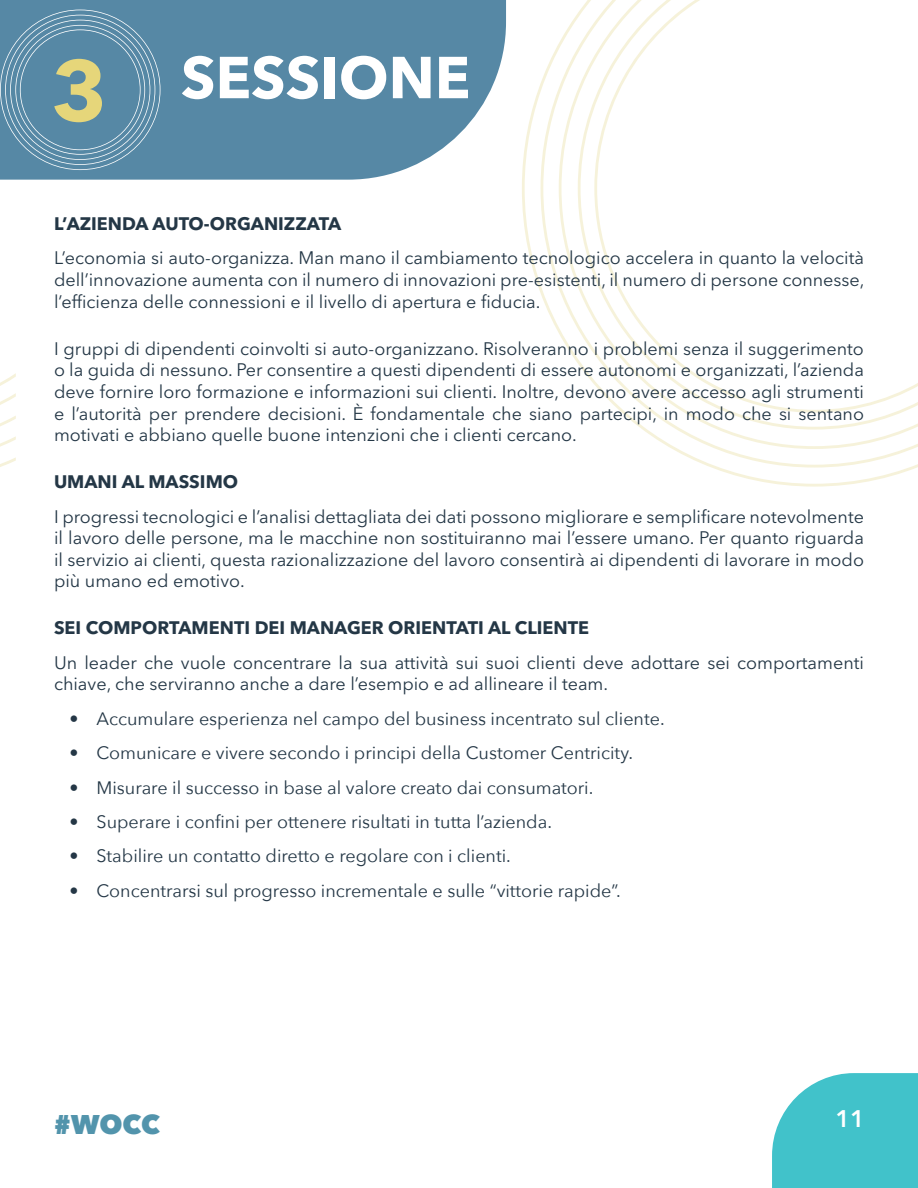
<style>
.page{position:relative;width:918px;height:1188px;background:#fff}
.page>*{position:absolute;margin:0;border:0;box-sizing:border-box;transform-origin:0 0}
.t1{font:700 85.05px "Avenir Next";color:#e6d67a}
.t2{font:700 58.5px "Avenir Next LT Pro";color:#fff}
.t3{font:800 27px "Avenir Next";color:#5294ac}
.t4{font:600 24px "Avenir Next";color:#fff}
.t5{font:18px/21.6px "Avenir Next LT Pro";color:#243746;text-align:justify}
.t6{font:18px "Avenir Next";color:#243746}
.t7{font:700 18px "Avenir Next LT Pro";color:#243746}
</style>
<div class="page">
<svg style="left:772px;top:1073px;width:146px;height:115px;background:#52c7ce"></svg>
<svg style="left:161px;top:0;width:345px;height:180px;background:#6290ab"></svg>
<svg style="left:0;top:0;width:161px;height:467px"></svg>
<svg style="left:522px;top:83px;width:393px;height:404px"></svg>
<svg style="left:541px;top:43px;width:377px;height:425px"></svg>
<svg style="left:559px;top:13px;width:359px;height:436px"></svg>
<svg style="left:578px;top:0;width:340px;height:430px"></svg>
<svg style="left:594px;top:0;width:324px;height:413px"></svg>
<h1 class="t1" style="left:52px;top:39px;width:57px">3</h1>
<h2 class="t2" style="left:181px;top:42px;width:291px">SESSIONE</h2>
<p class="t7" style="left:54px;top:213px;width:289px">L’AZIENDA AUTO-ORGANIZZATA</p>
<p class="t5" style="left:54px;top:247px;width:812px">L’economia si auto-organizza. Man mano il cambiamento tecnologico accelera in quanto la velocità dell’innovazione aumenta con il numero di innovazioni pre-esistenti, il numero di persone connesse, l’efficienza delle connessioni e il livello di apertura e fiducia.</p>
<p class="t5" style="left:54px;top:338px;width:812px">I gruppi di dipendenti coinvolti si auto-organizzano. Risolveranno i problemi senza il suggerimento o la guida di nessuno. Per consentire a questi dipendenti di essere autonomi e organizzati, l’azienda deve fornire loro formazione e informazioni sui clienti. Inoltre, devono avere accesso agli strumenti e l’autorità per prendere decisioni. È fondamentale che siano partecipi, in modo che si sentano motivati e abbiano quelle buone intenzioni che i clienti cercano.</p>
<p class="t7" style="left:54px;top:471px;width:186px">UMANI AL MASSIMO</p>
<p class="t5" style="left:54px;top:505px;width:812px">I progressi tecnologici e l’analisi dettagliata dei dati possono migliorare e semplificare notevolmente il lavoro delle persone, ma le macchine non sostituiranno mai l’essere umano. Per quanto riguarda il servizio ai clienti, questa razionalizzazione del lavoro consentirà ai dipendenti di lavorare in modo più umano ed emotivo.</p>
<p class="t7" style="left:54px;top:617px;width:537px">SEI COMPORTAMENTI DEI MANAGER ORIENTATI AL CLIENTE</p>
<p class="t5" style="left:54px;top:652px;width:812px">Un leader che vuole concentrare la sua attività sui suoi clienti deve adottare sei comportamenti chiave, che serviranno anche a dare l’esempio e ad allineare il team.</p>
<p class="t6" style="left:70px;top:708px;width:597px">• Accumulare esperienza nel campo del business incentrato sul cliente.</p>
<p class="t6" style="left:70px;top:742px;width:565px">• Comunicare e vivere secondo i principi della Customer Centricity.</p>
<p class="t6" style="left:70px;top:777px;width:525px">• Misurare il successo in base al valore creato dai consumatori.</p>
<p class="t6" style="left:70px;top:811px;width:484px">• Superare i confini per ottenere risultati in tutta l’azienda.</p>
<p class="t6" style="left:70px;top:845px;width:443px">• Stabilire un contatto diretto e regolare con i clienti.</p>
<p class="t6" style="left:70px;top:880px;width:553px">• Concentrarsi sul progresso incrementale e sulle “vittorie rapide”.</p>
<h3 class="t3" style="left:54px;top:1108px;width:107px">#WOCC</h3>
<h3 class="t4" style="left:836px;top:1104px;width:31px">11</h3>
</div>
